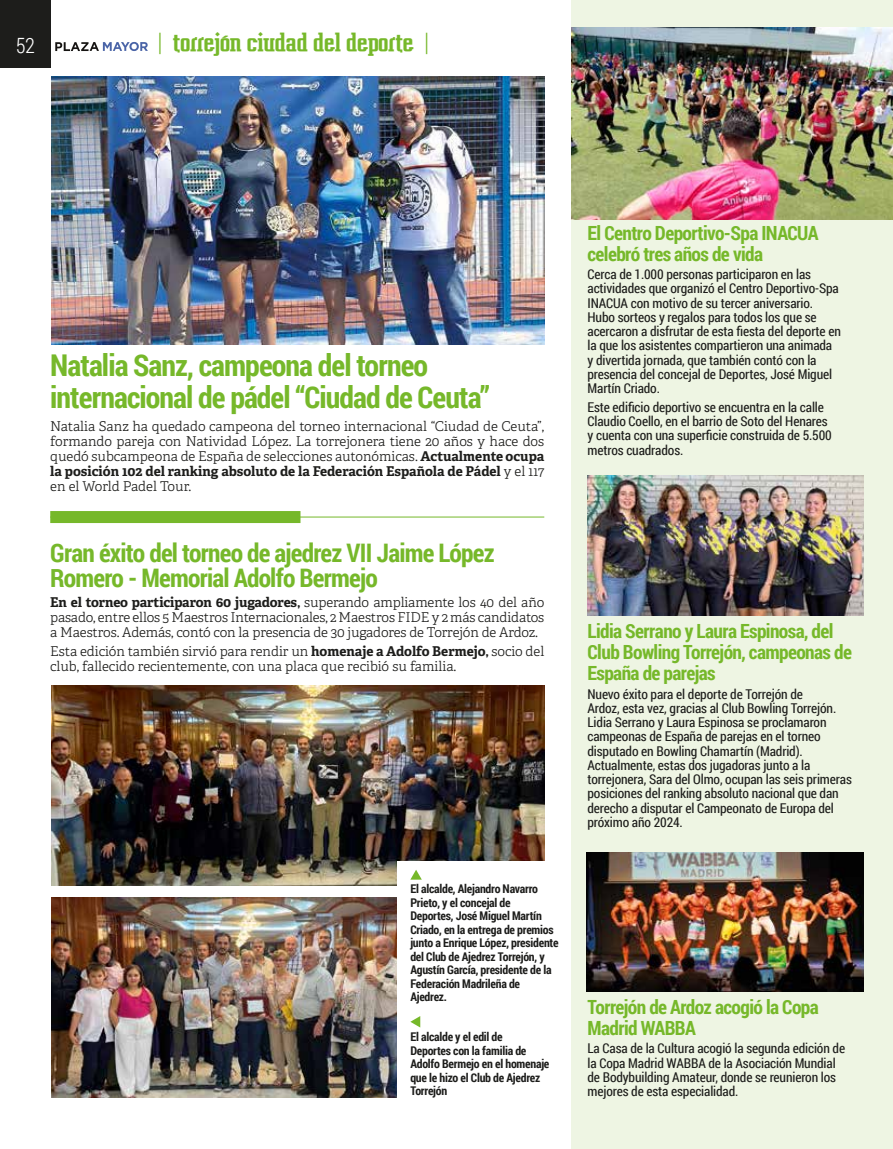
<style>
.page{position:relative;width:893px;height:1149px;background:#fff}
.page>*{position:absolute;margin:0;border:0;box-sizing:border-box;transform-origin:0 0}
.t1{font:700 30px/31.5px "Roboto Condensed";letter-spacing:-.03em;color:#76b82a}
.t2{font:700 25.5px/25.5px "Roboto Condensed";letter-spacing:-.03em;color:#76b82a}
.t3{font:700 24px "Vahika";letter-spacing:-.02em;color:#76b82a}
.t4{font:300 21px "Roboto Condensed";color:#fff}
.t5{font:700 19.5px/21px "Roboto Condensed";letter-spacing:-.03em;color:#76b82a}
.t6{font:13.5px/14.2px "Roboto Condensed";letter-spacing:-.01em;color:#1d1d1b}
.t7{font:300 13.5px/15px "Adelle";letter-spacing:-.005em;color:#1d1d1b;text-align:justify}
.t8{font:700 12px/13.5px "Roboto Condensed";letter-spacing:-.02em;color:#1d1d1b}
.s1{font-weight:400}
.s2{font-weight:700}
</style>
<div class="page">
<div style="left:0;top:0;width:51px;height:68px;background:#1d1d1b"></div>
<svg style="left:55px;top:42px;width:93px;height:9px"></svg>
<img style="left:51px;top:77px;width:493px;height:267px">
<div style="left:571px;top:0;width:322px;height:1148px;background:#eef5e3"></div>
<img style="left:571px;top:28px;width:322px;height:191px">
<img style="left:51px;top:685px;width:493px;height:199px">
<img style="left:51px;top:897px;width:346px;height:200px">
<div style="left:50px;top:511px;width:250px;height:12px;background:#76b82a"></div>
<hr style="left:50px;top:516px;width:494px;height:1px;background:#76b82a">
<img style="left:587px;top:475px;width:276px;height:140px">
<div style="left:397px;top:860px;width:164px;height:70px;background:#fff"></div>
<svg style="left:410px;top:870px;width:12px;height:9px"></svg>
<svg style="left:410px;top:1016px;width:10px;height:11px"></svg>
<img style="left:587px;top:852px;width:276px;height:139px">
<h3 class="t4" style="left:16px;top:31px;width:21px">52</h3>
<h3 class="t3" style="left:158px;top:27px;width:273px"><span class="s1">|</span> torrejón ciudad del deporte <span class="s1">|</span></h3>
<h1 class="t1" style="left:50px;top:348px;width:441px">Natalia Sanz, campeona del torneo internacional de pádel “Ciudad de Ceuta”</h1>
<p class="t7" style="left:50px;top:419px;width:496px">Natalia Sanz ha quedado campeona del torneo internacional “Ciudad de Ceuta”, formando pareja con Natividad López. La torrejonera tiene 20 años y hace dos quedó subcampeona de España de selecciones autonómicas. <span class="s2">Actualmente ocupa la posición 102 del ranking absoluto de la Federación Española de Pádel</span> y el 117 en el World Padel Tour.</p>
<h2 class="t2" style="left:50px;top:539px;width:446px">Gran éxito del torneo de ajedrez VII Jaime López<br>Romero - Memorial Adolfo Bermejo</h2>
<p class="t7" style="left:50px;top:594px;width:496px"><span class="s2">En el torneo participaron 60 jugadores,</span> superando ampliamente los 40 del año pasado, entre ellos 5 Maestros Internacionales, 2 Maestros FIDE y 2 más candidatos a Maestros. Además, contó con la presencia de 30 jugadores de Torrejón de Ardoz.</p>
<p class="t7" style="left:50px;top:643px;width:495px">Esta edición también sirvió para rendir un <span class="s2">homenaje a Adolfo Bermejo,</span> socio del club, fallecido recientemente, con una placa que recibió su familia.</p>
<p class="t8" style="left:410px;top:881px;width:150px">El alcalde, Alejandro Navarro<br>Prieto, y el concejal de<br>Deportes, José Miguel Martín<br>Criado, en la entrega de premios junto a Enrique López, presidente del Club de Ajedrez Torrejón, y<br>Agustín García, presidente de la<br>Federación Madrileña de<br>Ajedrez.</p>
<p class="t8" style="left:410px;top:1029px;width:141px">El alcalde y el edil de<br>Deportes con la familia de<br>Adolfo Bermejo en el homenaje que le hizo el Club de Ajedrez<br>Torrejón</p>
<h3 class="t5" style="left:587px;top:221px;width:232px">El Centro Deportivo-Spa INACUA celebró tres años de vida</h3>
<p class="t6" style="left:587px;top:267px;width:255px">Cerca de 1.000 personas participaron en las actividades que organizó el Centro Deportivo-Spa INACUA con motivo de su tercer aniversario.<br>Hubo sorteos y regalos para todos los que se acercaron a disfrutar de esta fiesta del deporte en la que los asistentes compartieron una animada y divertida jornada, que también contó con la presencia del concejal de Deportes, José Miguel Martín Criado.</p>
<p class="t6" style="left:587px;top:399px;width:246px">Este edificio deportivo se encuentra en la calle Claudio Coello, en el barrio de Soto del Henares y cuenta con una superficie construida de 5.500 metros cuadrados.</p>
<h3 class="t5" style="left:587px;top:619px;width:266px">Lidia Serrano y Laura Espinosa, del<br>Club Bowling Torrejón, campeonas de<br>España de parejas</h3>
<p class="t6" style="left:587px;top:686px;width:266px">Nuevo éxito para el deporte de Torrejón de<br>Ardoz, esta vez, gracias al Club Bowling Torrejón.<br>Lidia Serrano y Laura Espinosa se proclamaron campeonas de España de parejas en el torneo disputado en Bowling Chamartín (Madrid).<br>Actualmente, estas dos jugadoras junto a la torrejonera, Sara del Olmo, ocupan las seis primeras posiciones del ranking absoluto nacional que dan derecho a disputar el Campeonato de Europa del próximo año 2024.</p>
<h3 class="t5" style="left:587px;top:995px;width:233px">Torrejón de Ardoz acogió la Copa<br>Madrid WABBA</h3>
<p class="t6" style="left:587px;top:1040px;width:259px">La Casa de la Cultura acogió la segunda edición de la Copa Madrid WABBA de la Asociación Mundial de Bodybuilding Amateur, donde se reunieron los mejores de esta especialidad.</p>
</div>
